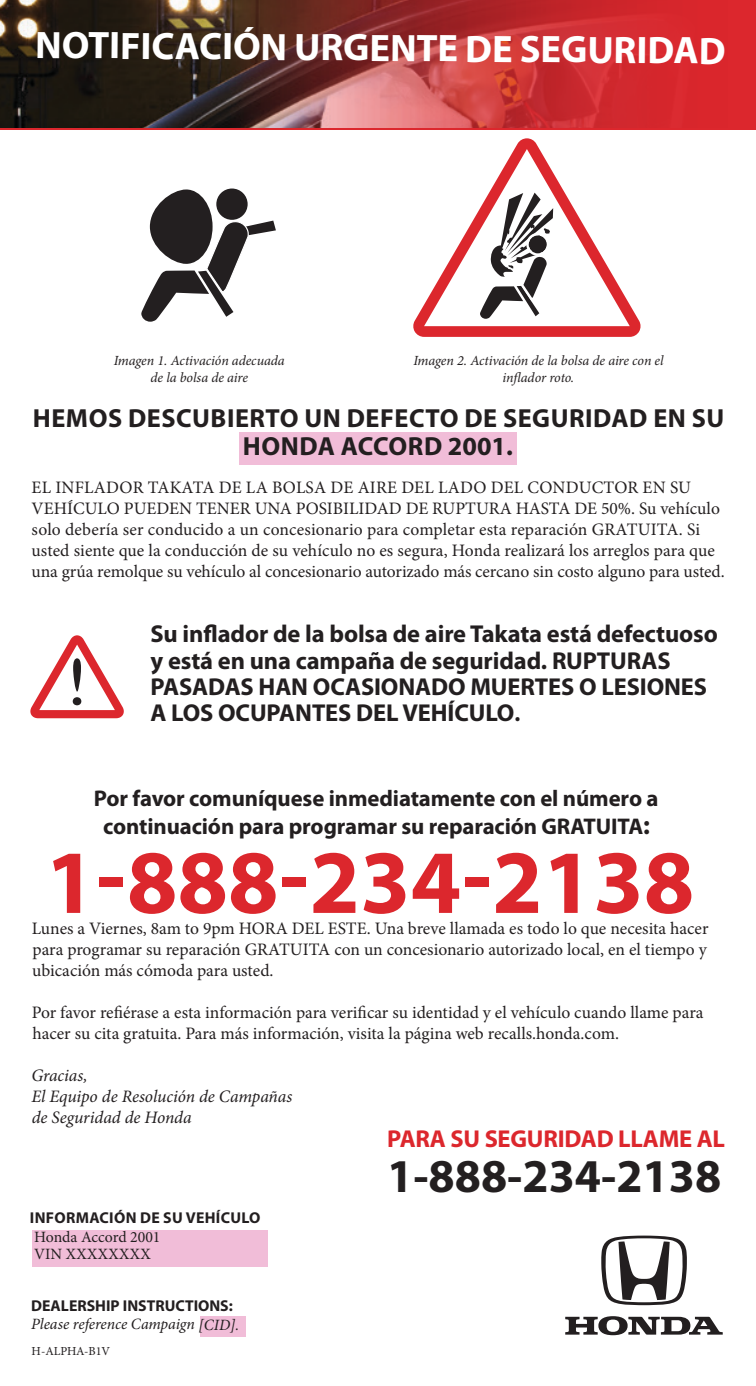
<style>
.page{position:relative;width:756px;height:1386px;background:#fff}
.page>*{position:absolute;margin:0;border:0;box-sizing:border-box;transform-origin:0 0}
.t1{font:700 91px "Myriad Pro";color:#dc272d}
.t2{font:700 47.25px "Myriad Pro";color:#231f20}
.t3{font:700 38.5px "Myriad Pro";color:#fff}
.t4{font:700 26.25px "Myriad Pro";letter-spacing:.02em;color:#231f20}
.t5{font:700 26.25px "Myriad Pro";color:#231f20}
.t6{font:700 24.5px/26.2px "Myriad Pro";letter-spacing:-.005em;color:#231f20}
.t7{font:700 24.5px "Myriad Pro";letter-spacing:-.01em;color:#dc272d}
.t8{font:700 22.75px/28px "Myriad Pro";letter-spacing:-.005em;color:#231f20;text-align:center}
.t9{font:17.5px/21px "Minion Pro";color:#231f20}
.t10{font:italic 17.5px/21px "Minion Pro";letter-spacing:-.005em;color:#231f20}
.t11{font:italic 15.75px "Minion Pro";letter-spacing:-.005em;color:#231f20}
.t12{font:15.75px/17.5px "Minion Pro";color:#231f20}
.t13{font:700 15.75px "Myriad Pro";color:#231f20}
.t14{font:700 15.75px "Myriad Pro";letter-spacing:.02em;color:#231f20}
.t15{font:italic 14px/16.8px "Minion Pro";letter-spacing:-.005em;color:#231f20;text-align:center}
.t16{font:12.25px "Minion Pro";color:#231f20}
.s1{font-size:22.75px}
.s2{font-size:26.25px}
</style>
<div class="page">
<img style="left:0;top:0;width:756px;height:128px">
<div style="left:200px;top:1316px;width:45px;height:20px;background:#f1bdd8"></div>
<div style="left:33px;top:1230px;width:235px;height:37px;background:#f1bdd8"></div>
<div style="left:239px;top:432px;width:277px;height:33px;background:#f1bdd8"></div>
<svg style="left:565px;top:1316px;width:158px;height:19px"></svg>
<svg style="left:601px;top:1236px;width:86px;height:69px"></svg>
<svg style="left:30px;top:635px;width:94px;height:83px"></svg>
<svg style="left:141px;top:189px;width:135px;height:133px"></svg>
<svg style="left:413px;top:138px;width:228px;height:199px"></svg>
<svg style="left:480px;top:193px;width:73px;height:126px"></svg>
<h3 class="t3" style="left:36px;top:17px;width:692px;rotate:1deg">NOTIFICACIÓN URGENTE DE SEGURIDAD</h3>
<p class="t15" style="left:114px;top:352px;width:173px">Imagen 1. Activación adecuada de la bolsa de aire</p>
<p class="t15" style="left:413px;top:352px;width:252px">Imagen 2. Activación de la bolsa de aire con el inflador roto.</p>
<h3 class="t4" style="left:33px;top:401px;width:693px">HEMOS DESCUBIERTO UN DEFECTO DE SEGURIDAD EN SU</h3>
<h3 class="t5" style="left:243px;top:429px;width:272px">HONDA ACCORD 2001.</h3>
<p class="t9" style="left:32px;top:477px;width:695px">EL INFLADOR TAKATA DE LA BOLSA DE AIRE DEL LADO DEL CONDUCTOR EN SU VEHÍCULO PUEDEN TENER UNA POSIBILIDAD DE RUPTURA HASTA DE 50%. Su vehículo solo debería ser conducido a un concesionario para completar esta reparación GRATUITA. Si usted siente que la conducción de su vehículo no es segura, Honda realizará los arreglos para que una grúa remolque su vehículo al concesionario autorizado más cercano sin costo alguno para usted.</p>
<h3 class="t6" style="left:151px;top:620px;width:569px">Su inflador de la bolsa de aire Takata está defectuoso y está en una campaña de seguridad. RUPTURAS PASADAS HAN OCASIONADO MUERTES O LESIONES A LOS OCUPANTES DEL VEHÍCULO<span class="s1">.</span></h3>
<h3 class="t8" style="left:94px;top:784px;width:566px">Por favor comuníquese inmediatamente con el número a continuación para programar su reparación GRATUITA<span class="s2">:</span></h3>
<h1 class="t1" style="left:45px;top:823px;width:650px">1-888-234-2138</h1>
<p class="t9" style="left:32px;top:918px;width:678px;text-align:justify">Lunes a Viernes, 8am to 9pm HORA DEL ESTE. Una breve llamada es todo lo que necesita hacer para programar su reparación GRATUITA con un concesionario autorizado local, en el tiempo y ubicación más cómoda para usted.</p>
<p class="t9" style="left:32px;top:1002px;width:673px">Por favor refiérase a esta información para verificar su identidad y el vehículo cuando llame para hacer su cita gratuita. Para más información, visita la página web recalls.honda.com.</p>
<p class="t10" style="left:31px;top:1065px;width:262px">Gracias,<br>El Equipo de Resolución de Campañas de Seguridad de Honda</p>
<p class="t14" style="left:30px;top:1207px;width:232px">INFORMACIÓN DE SU VEHÍCULO</p>
<p class="t12" style="left:34px;top:1228px;width:128px">Honda Accord 2001<br>VIN XXXXXXXX</p>
<p class="t13" style="left:31px;top:1295px;width:203px">DEALERSHIP INSTRUCTIONS:</p>
<p class="t11" style="left:31px;top:1314px;width:209px">Please reference Campaign [CID].</p>
<p class="t16" style="left:32px;top:1343px;width:80px">H-ALPHA-B1V</p>
<h3 class="t7" style="left:387px;top:1123px;width:339px">PARA SU SEGURIDAD LLAME AL</h3>
<h2 class="t2" style="left:387px;top:1146px;width:336px">1-888-234-2138</h2>
</div>
